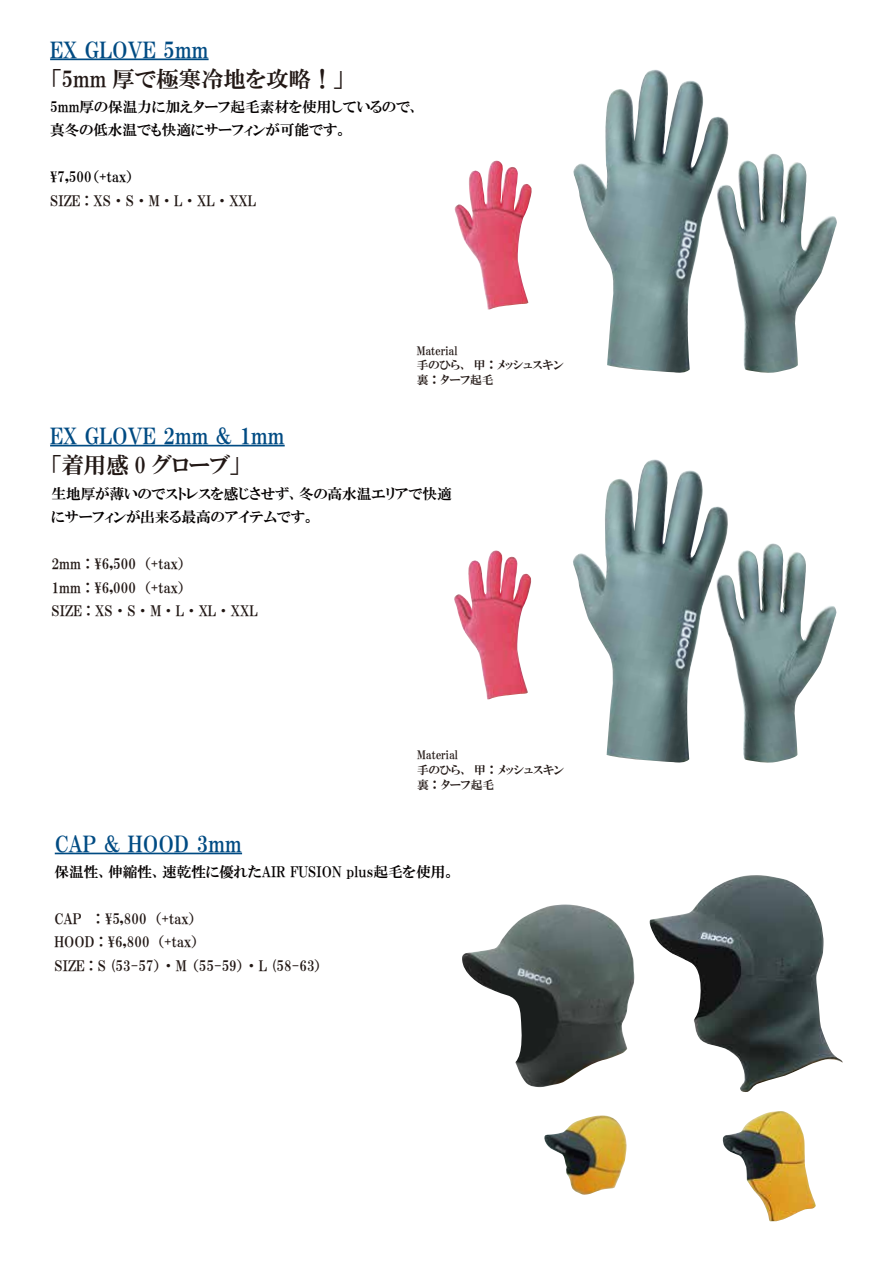
<style>
.page{position:relative;width:893px;height:1263px;background:#fff}
.page>*{position:absolute;margin:0;border:0;box-sizing:border-box;transform-origin:0 0}
.t1{font:22.5px "HGP Mincho E";color:#004b83}
.t2{font:22.5px "HGP Mincho E";color:#221815}
.t3{font:14.7px/23.5px "HGP Mincho E";color:#040000}
.t4{font:14.7px/23.5px "HGP Mincho E";color:#221815}
.t5{font:11.7px/14.7px "HGP Mincho E";color:#221815}
</style>
<div class="page">
<hr style="left:55px;top:853px;width:187px;height:1px;background:#004b83">
<img style="left:722px;top:1111px;width:94px;height:110px">
<img style="left:544px;top:1115px;width:83px;height:80px">
<img style="left:462px;top:904px;width:172px;height:183px">
<img style="left:649px;top:875px;width:194px;height:217px">
<hr style="left:50px;top:59px;width:159px;height:1px;background:#004b83">
<img style="left:731px;top:154px;width:106px;height:219px">
<img style="left:573px;top:70px;width:158px;height:303px">
<img style="left:454px;top:161px;width:78px;height:149px">
<hr style="left:50px;top:445px;width:235px;height:1px;background:#004b83">
<img style="left:730px;top:543px;width:107px;height:220px">
<img style="left:573px;top:459px;width:157px;height:304px">
<img style="left:454px;top:550px;width:78px;height:150px">
<h1 class="t1" style="left:50px;top:38px;width:160px">EX GLOVE 5mm</h1>
<h1 class="t2" style="left:50px;top:68px;width:296px">「5mm 厚で極寒冷地を攻略！」</h1>
<p class="t3" style="left:50px;top:95px;width:371px">5mm厚の保温力に加えターフ起毛素材を使用しているので、真冬の低水温でも快適にサーフィンが可能です。</p>
<p class="t3" style="left:50px;top:165px;width:85px">¥7,500（+tax）</p>
<p class="t4" style="left:50px;top:189px;width:207px">SIZE : XS・S・M・L・XL・XXL</p>
<h1 class="t1" style="left:50px;top:425px;width:236px">EX GLOVE 2mm &amp; 1mm</h1>
<h1 class="t2" style="left:50px;top:454px;width:193px">「着用感 0 グローブ」</h1>
<p class="t5" style="left:417px;top:343px;width:149px">Material<br>手のひら、甲：メッシュスキン裏：ターフ起毛</p>
<p class="t3" style="left:52px;top:481px;width:402px">生地厚が薄いのでストレスを感じさせず、冬の高水温エリアで快適にサーフィンが出来る最高のアイテムです。</p>
<p class="t4" style="left:52px;top:552px;width:207px">2mm : ¥6,500 （+tax）<br>1mm : ¥6,000 （+tax）<br>SIZE : XS・S・M・L・XL・XXL</p>
<p class="t5" style="left:417px;top:748px;width:149px">Material<br>手のひら、甲：メッシュスキン裏：ターフ起毛</p>
<h1 class="t1" style="left:55px;top:832px;width:189px">CAP &amp; HOOD 3mm</h1>
<p class="t3" style="left:54px;top:859px;width:402px">保温性、伸縮性、速乾性に優れたAIR FUSION plus起毛を使用。</p>
<p class="t4" style="left:54px;top:906px;width:269px">CAP　 : ¥5,800 （+tax）<br>HOOD : ¥6,800 （+tax）<br>SIZE : S (53-57）・ M （55-59）・ L (58-63）</p>
</div>
